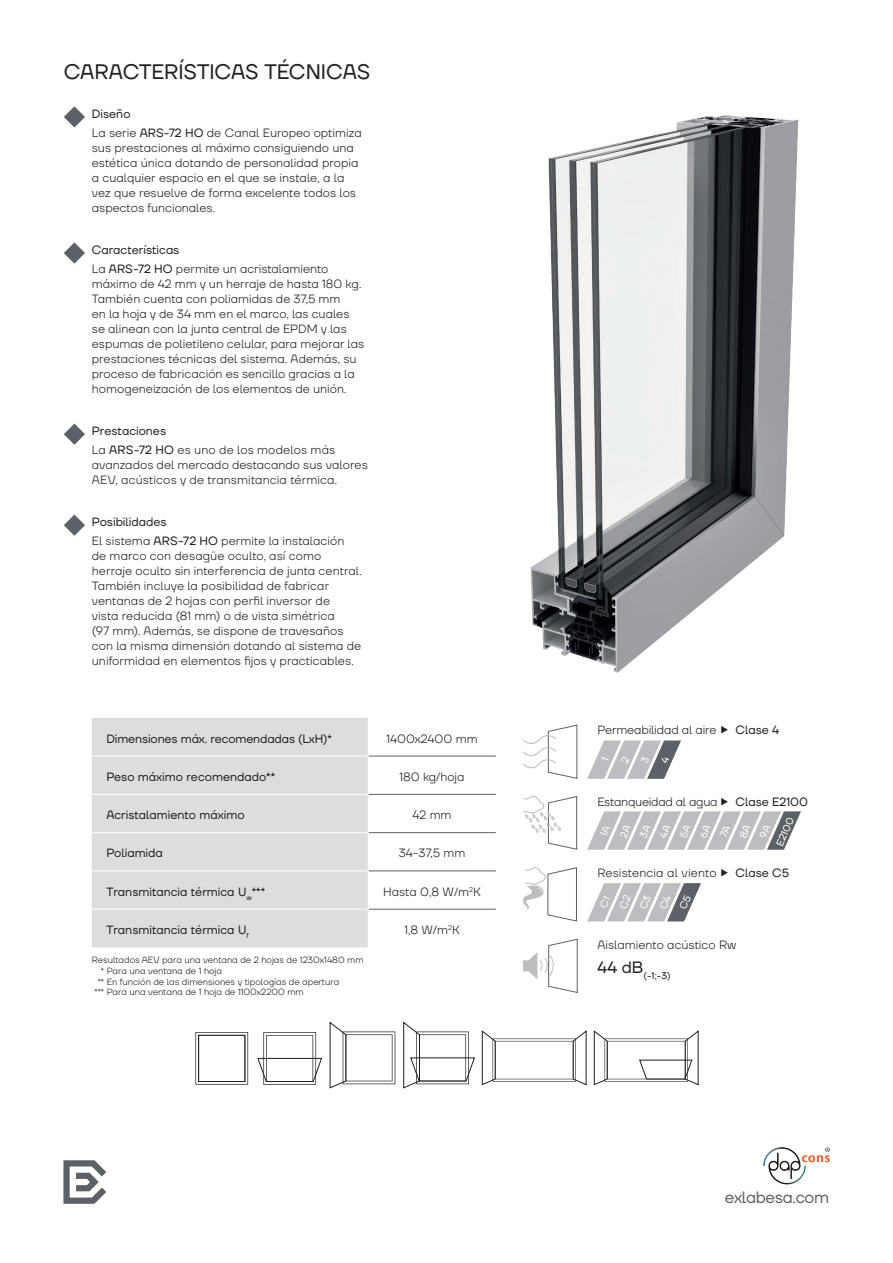
<style>
.page{position:relative;width:893px;height:1263px;background:#fff}
.page>*{position:absolute;margin:0;border:0;box-sizing:border-box;transform-origin:0 0}
.t1{font:21px "TT Firs Neue";letter-spacing:-.005em;color:#231f20}
.t2{font:16.5px "TT Firs Neue";letter-spacing:-.02em;color:#5c6167}
.t3{font:300 12px/15px "TT Firs Neue";color:#231f20}
.t4{font:12px "TT Firs Neue";color:#231f20}
.t5{font:300 12px "TT Firs Neue";letter-spacing:-.02em;color:#231f20}
.t6{font:10.2px "TT Firs Neue";color:#fff}
.t7{font:9.6px "TT Firs Neue";color:#231f20}
.t8{font:300 9px "TT Firs Neue";color:#231f20}
.s1{font-weight:400}
</style>
<div class="page">
<img style="left:530px;top:115px;width:269px;height:558px">
<svg style="left:523px;top:796px;width:54px;height:54px"></svg>
<svg style="left:523px;top:724px;width:55px;height:55px"></svg>
<svg style="left:523px;top:867px;width:54px;height:55px"></svg>
<svg style="left:523px;top:938px;width:55px;height:55px"></svg>
<svg style="left:195px;top:1032px;width:53px;height:53px"></svg>
<svg style="left:329px;top:1021px;width:66px;height:68px"></svg>
<svg style="left:257px;top:1032px;width:65px;height:53px"></svg>
<div style="left:198px;top:1035px;width:47px;height:47px;border:1px solid #231f20"></div>
<svg style="left:403px;top:1021px;width:72px;height:68px"></svg>
<svg style="left:481px;top:1030px;width:106px;height:55px"></svg>
<svg style="left:594px;top:1030px;width:105px;height:55px"></svg>
<svg style="left:63px;top:1160px;width:43px;height:44px"></svg>
<img style="left:763px;top:1147px;width:67px;height:38px">
<svg style="left:64px;top:106px;width:21px;height:22px"></svg>
<svg style="left:64px;top:242px;width:21px;height:22px"></svg>
<svg style="left:64px;top:423px;width:21px;height:22px"></svg>
<svg style="left:64px;top:514px;width:21px;height:22px"></svg>
<div style="left:92px;top:718px;width:276px;height:229px;background:#dcdddf"></div>
<hr style="left:92px;top:756px;width:276px;height:1px;background:#fff">
<hr style="left:92px;top:794px;width:276px;height:1px;background:#fff">
<hr style="left:92px;top:832px;width:276px;height:1px;background:#fff">
<hr style="left:92px;top:870px;width:276px;height:1px;background:#fff">
<hr style="left:92px;top:909px;width:276px;height:1px;background:#fff">
<hr style="left:369px;top:756px;width:127px;height:1px;background:#5c6167">
<hr style="left:369px;top:794px;width:127px;height:1px;background:#5c6167">
<hr style="left:369px;top:832px;width:127px;height:1px;background:#5c6167">
<hr style="left:369px;top:870px;width:127px;height:1px;background:#5c6167">
<hr style="left:369px;top:909px;width:127px;height:1px;background:#5c6167">
<svg style="left:587px;top:811px;width:214px;height:39px"></svg>
<svg style="left:587px;top:883px;width:114px;height:38px"></svg>
<svg style="left:587px;top:740px;width:94px;height:39px"></svg>
<h1 class="t1" style="left:64px;top:58px;width:308px">CARACTERÍSTICAS TÉCNICAS</h1>
<p class="t3" style="left:92px;top:104px;width:271px;line-height:19.2px"><span class="s1">Diseño<br></span>La serie <span class="s1">ARS-72 HO</span> de Canal Europeo optimiza</p>
<p class="t3" style="left:92px;top:140px;width:268px">sus prestaciones al máximo consiguiendo una estética única dotando de personalidad propia a cualquier espacio en el que se instale, a la vez que resuelve de forma excelente todos los aspectos funcionales.</p>
<p class="t3" style="left:92px;top:240px;width:238px;line-height:19.2px"><span class="s1">Características<br></span>La <span class="s1">ARS-72 HO</span> permite un acristalamiento</p>
<p class="t3" style="left:92px;top:276px;width:274px">máximo de 42 mm y un herraje de hasta 180 kg.<br>También cuenta con poliamidas de 37,5 mm<br>en la hoja y de 34 mm en el marco, las cuales se alinean con la junta central de EPDM y las espumas de polietileno celular, para mejorar las prestaciones técnicas del sistema. Además, su proceso de fabricación es sencillo gracias a la homogeneización de los elementos de unión.</p>
<p class="t3" style="left:92px;top:421px;width:245px;line-height:19.2px"><span class="s1">Prestaciones<br></span>La <span class="s1">ARS-72 HO</span> es uno de los modelos más</p>
<p class="t3" style="left:92px;top:457px;width:278px">avanzados del mercado destacando sus valores<br>AEV, acústicos y de transmitancia térmica.</p>
<p class="t3" style="left:92px;top:512px;width:254px;line-height:19.2px"><span class="s1">Posibilidades<br></span>El sistema <span class="s1">ARS-72 HO</span> permite la instalación</p>
<p class="t3" style="left:92px;top:548px;width:271px">de marco con desagüe oculto, así como herraje oculto sin interferencia de junta central.<br>También incluye la posibilidad de fabricar ventanas de 2 hojas con perfil inversor de<br>vista reducida (81 mm) o de vista simétrica<br>(97 mm). Además, se dispone de travesaños con la misma dimensión dotando al sistema de uniformidad en elementos fijos y practicables.</p>
<p class="t4" style="left:106px;top:730px;width:227px">Dimensiones máx. recomendadas (LxH)*</p>
<p class="t3" style="left:386px;top:731px;width:93px">1400x2400 mm</p>
<p class="t4" style="left:106px;top:768px;width:170px">Peso máximo recomendado**</p>
<p class="t3" style="left:399px;top:769px;width:67px">180 kg/hoja</p>
<p class="t4" style="left:106px;top:807px;width:140px">Acristalamiento máximo</p>
<p class="t3" style="left:412px;top:807px;width:41px">42 mm</p>
<p class="t4" style="left:106px;top:845px;width:58px">Poliamida</p>
<p class="t3" style="left:399px;top:845px;width:68px">34-37,5 mm</p>
<p class="t4" style="left:106px;top:883px;width:160px">Transmitancia térmica U<sub>w</sub>***</p>
<p class="t3" style="left:383px;top:884px;width:99px">Hasta 0,8 W/m<sup>2</sup>K</p>
<p class="t4" style="left:106px;top:922px;width:144px">Transmitancia térmica U<sub>f</sub></p>
<p class="t3" style="left:404px;top:922px;width:57px">1,8 W/m<sup>2</sup>K</p>
<p class="t8" style="left:92px;top:954px;width:273px">Resultados AEV para una ventana de 2 hojas de 1230x1480 mm</p>
<p class="t8" style="left:101px;top:964px;width:123px">* Para una ventana de 1 hoja</p>
<p class="t8" style="left:98px;top:975px;width:243px">** En función de las dimensiones y tipologías de apertura</p>
<p class="t8" style="left:94px;top:986px;width:211px">*** Para una ventana de 1 hoja de 1100x2200 mm</p>
<p class="t3" style="left:597px;top:722px;width:121px">Permeabilidad al aire</p>
<p class="t4" style="left:735px;top:722px;width:45px">Clase 4</p>
<p class="t5" style="left:597px;top:794px;width:122px">Estanqueidad al agua</p>
<p class="t4" style="left:735px;top:794px;width:74px">Clase E2100</p>
<p class="t6" style="left:773px;top:842px;width:32px;rotate:-66deg">E2100</p>
<p class="t3" style="left:597px;top:865px;width:121px">Resistencia al viento</p>
<p class="t4" style="left:735px;top:865px;width:55px">Clase C5</p>
<p class="t3" style="left:597px;top:937px;width:140px">Aislamiento acústico Rw</p>
<p class="t7" style="left:597px;top:969px;width:75px"><sup>44</sup> <sup>dB</sup>(-1;-3)</p>
<h2 class="t2" style="left:725px;top:1186px;width:106px">exlabesa.com</h2>
</div>
